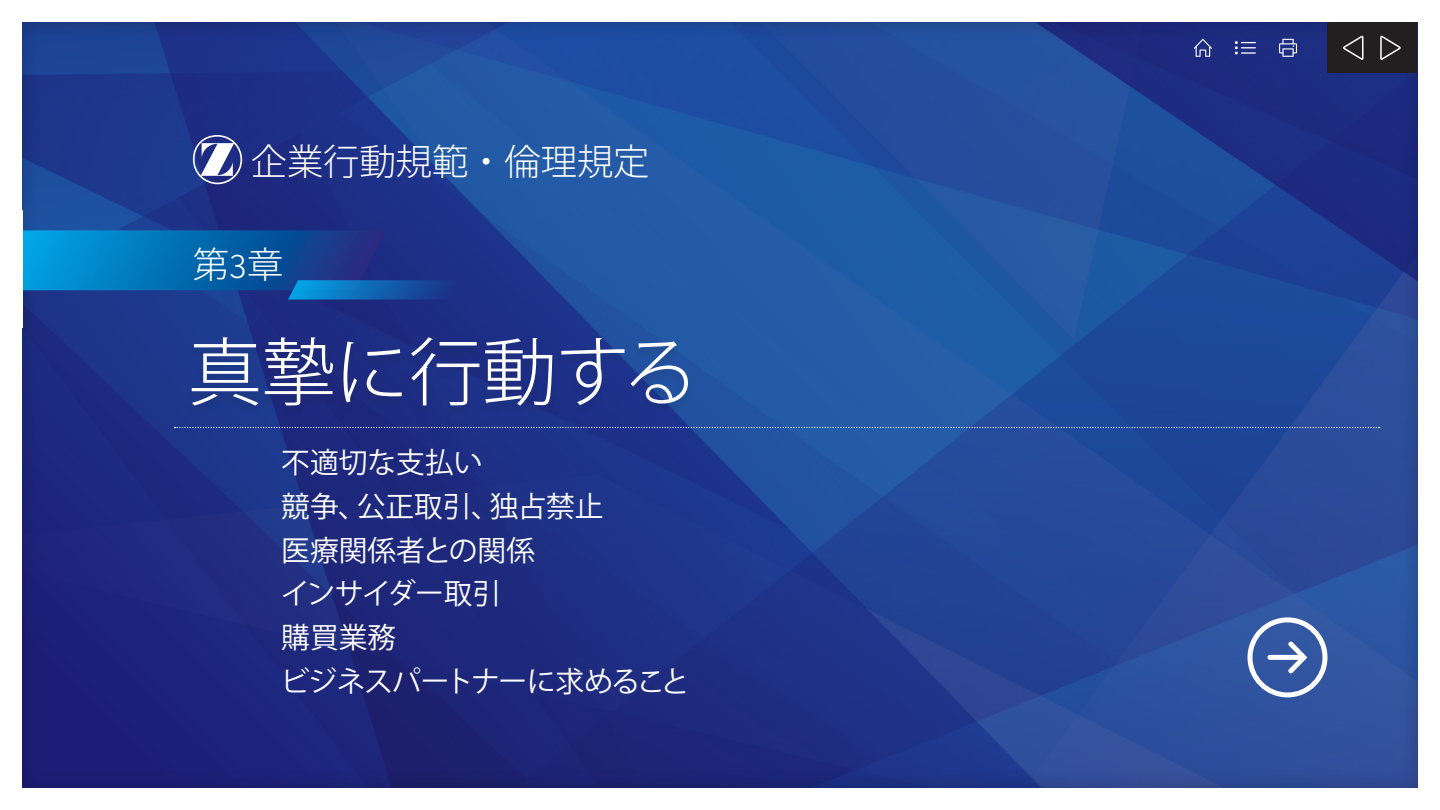
<style>
.page{position:relative;width:1440px;height:810px;background:#fff}
.page>*{position:absolute;margin:0;border:0;box-sizing:border-box;transform-origin:0 0}
.t1{font:300 73.75px "Koz Go Pro";color:#fff}
.t2{font:300 36.25px "Koz Go Pro";color:#fff}
.t3{font:28.75px "Koz Go Pro";letter-spacing:-.01em;color:#fff}
.t4{font:28.75px "Koz Go Pro";letter-spacing:-.04em;color:#fff}
.s1{font-family:"Slate Pro"}
</style>
<div class="page">
<div style="left:22px;top:22px;width:1396px;height:766px;background:#231f20;opacity:.25"></div>
<div style="left:1328px;top:22px;width:90px;height:51px;background:#231f20"></div>
<svg style="left:22px;top:230px;width:438px;height:70px;background:#0d5ca6"></svg>
<div style="left:186px;top:337px;width:508px;height:81px;background:#231f20;opacity:.15"></div>
<svg style="left:193px;top:135px;width:49px;height:49px"></svg>
<svg style="left:175px;top:427px;width:1205px;height:1px"></svg>
<svg style="left:1248px;top:617px;width:80px;height:80px"></svg>
<div style="left:1267px;top:655px;width:38px;height:5px;background:#fff;border-radius:2px"></div>
<svg style="left:1343px;top:36px;width:21px;height:24px"></svg>
<svg style="left:1194px;top:39px;width:18px;height:18px"></svg>
<svg style="left:1279px;top:39px;width:18px;height:18px"></svg>
<svg style="left:1235px;top:41px;width:21px;height:13px"></svg>
<svg style="left:1380px;top:36px;width:21px;height:24px"></svg>
<p class="t2" style="left:251px;top:138px;width:400px">企業行動規範・倫理規定</p>
<p class="t2" style="left:193px;top:241px;width:92px">第<span class="s1">3</span>章</p>
<p class="t1" style="left:188px;top:324px;width:510px">真摯に行動する</p>
<p class="t3" style="left:281px;top:444px;width:203px">不適切な支払い</p>
<p class="t3" style="left:281px;top:488px;width:324px">競争、公正取引、独占禁止</p>
<p class="t3" style="left:281px;top:532px;width:255px">医療関係者との関係</p>
<p class="t3" style="left:281px;top:575px;width:222px">インサイダー取引</p>
<p class="t3" style="left:281px;top:619px;width:116px">購買業務</p>
<p class="t4" style="left:281px;top:663px;width:410px">ビジネスパートナーに求めること</p>
</div>
